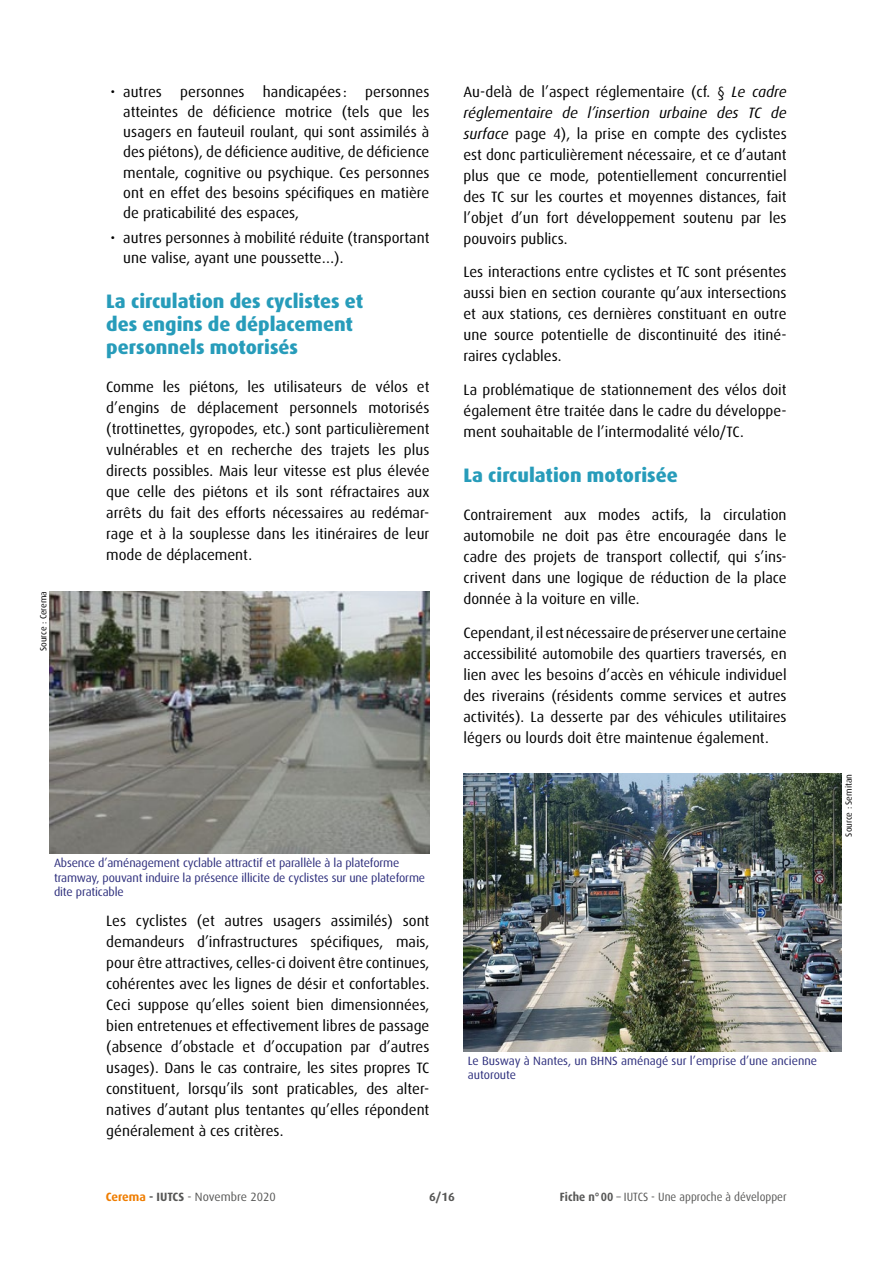
<style>
.page{position:relative;width:893px;height:1263px;background:#fff}
.page>*{position:absolute;margin:0;border:0;box-sizing:border-box;transform-origin:0 0}
.Titre_2{font:800 19.5px/23.4px "Dax OT";color:#279cba}
.corps_de_texte{font:15px/21px "Dax OT";color:#000;text-align:justify}
.legende{font:12px/14.4px "Dax OT";letter-spacing:-.01em;color:#2b2c7b}
.t1{font:12px "Dax OT";color:#575756;scale:.93 1}
.t2{font:12px "Dax OT";color:#575756}
.t3{font:700 12px "Dax OT";color:#575756}
.Source{font:9px "Dax OT";color:#000}
.s1{font-style:italic}
.s2{font-weight:700;color:#ef7d00}
.s3{font-weight:700}
</style>
<div class="page">
<img style="left:50px;top:591px;width:379px;height:263px">
<img style="left:464px;top:774px;width:378px;height:277px">
<p class="Source" style="left:38px;top:651px;width:62px;rotate:-90deg">Source : Cerema</p>
<p class="corps_de_texte" style="left:123px;top:81px;width:308px;line-height:20.2px;text-indent:-13px">• autres personnes handicapées : personnes atteintes de déficience motrice (tels que les usagers en fauteuil roulant, qui sont assimilés à des piétons), de déficience auditive, de déficience mentale, cognitive ou psychique. Ces personnes ont en effet des besoins spécifiques en matière de praticabilité des espaces,</p>
<p class="corps_de_texte" style="left:123px;top:227px;width:308px;line-height:20.2px;text-indent:-13px">• autres personnes à mobilité réduite (transportant une valise, ayant une poussette…).</p>
<p class="Titre_2" style="left:106px;top:289px;width:259px">La circulation des cyclistes et des engins de déplacement personnels motorisés</p>
<p class="corps_de_texte" style="left:106px;top:377px;width:325px">Comme les piétons, les utilisateurs de vélos et d’engins de déplacement personnels motorisés (trottinettes, gyropodes, etc.) sont particulièrement vulnérables et en recherche des trajets les plus directs possibles. Mais leur vitesse est plus élevée que celle des piétons et ils sont réfractaires aux arrêts du fait des efforts nécessaires au redémar&shy;rage et à la souplesse dans les itinéraires de leur mode de déplacement.</p>
<p class="corps_de_texte" style="left:463px;top:81px;width:325px">Au-delà de l’aspect réglementaire (cf. § <span class="s1">Le cadre réglementaire de l’insertion urbaine des TC de surface</span> page 4), la prise en compte des cyclistes est donc particulièrement nécessaire, et ce d’autant plus que ce mode, potentiellement concurrentiel des TC sur les courtes et moyennes distances, fait l’objet d’un fort développement soutenu par les pouvoirs publics.</p>
<p class="corps_de_texte" style="left:463px;top:262px;width:325px">Les interactions entre cyclistes et TC sont présentes aussi bien en section courante qu’aux intersections et aux stations, ces dernières constituant en outre une source potentielle de discontinuité des itiné&shy;raires cyclables.</p>
<p class="corps_de_texte" style="left:463px;top:380px;width:325px">La problématique de stationnement des vélos doit également être traitée dans le cadre du développe&shy;ment souhaitable de l’intermodalité vélo/TC.</p>
<p class="Titre_2" style="left:463px;top:463px;width:216px">La circulation motorisée</p>
<p class="corps_de_texte" style="left:463px;top:504px;width:325px">Contrairement aux modes actifs, la circulation automobile ne doit pas être encouragée dans le cadre des projets de transport collectif, qui s’ins&shy;crivent dans une logique de réduction de la place donnée à la voiture en ville.</p>
<p class="corps_de_texte" style="left:463px;top:622px;width:325px">Cependant, il est nécessaire de préserver une certaine accessibilité automobile des quartiers traversés, en lien avec les besoins d’accès en véhicule individuel des riverains (résidents comme services et autres activités). La desserte par des véhicules utilitaires légers ou lourds doit être maintenue également.</p>
<p class="legende" style="left:54px;top:856px;width:373px">Absence d’aménagement cyclable attractif et parallèle à la plateforme tramway, pouvant induire la présence illicite de cyclistes sur une plateforme dite praticable</p>
<p class="corps_de_texte" style="left:106px;top:910px;width:325px">Les cyclistes (et autres usagers assimilés) sont demandeurs d’infrastructures spécifiques, mais, pour être attractives, celles-ci doivent être continues, cohérentes avec les lignes de désir et confortables.<br>Ceci suppose qu’elles soient bien dimensionnées, bien entretenues et effectivement libres de passage (absence d’obstacle et d’occupation par d’autres usages). Dans le cas contraire, les sites propres TC constituent, lorsqu’ils sont praticables, des alter&shy;natives d’autant plus tentantes qu’elles répondent généralement à ces critères.</p>
<p class="legende" style="left:468px;top:1053px;width:351px">Le Busway à Nantes, un BHNS aménagé sur l’emprise d’une ancienne autoroute</p>
<p class="t2" style="left:106px;top:1190px;width:171px"><span class="s2">Cerema</span> <span class="s3">- IUTCS</span> - Novembre 2020</p>
<p class="t3" style="left:429px;top:1190px;width:27px">6/16</p>
<p class="t1" style="left:560px;top:1190px;width:245px"><span class="s3">Fiche n°00</span> – IUTCS - Une approche à développer</p>
<p class="Source" style="left:844px;top:836px;width:64px;rotate:-90deg">Source : Semitan</p>
</div>
